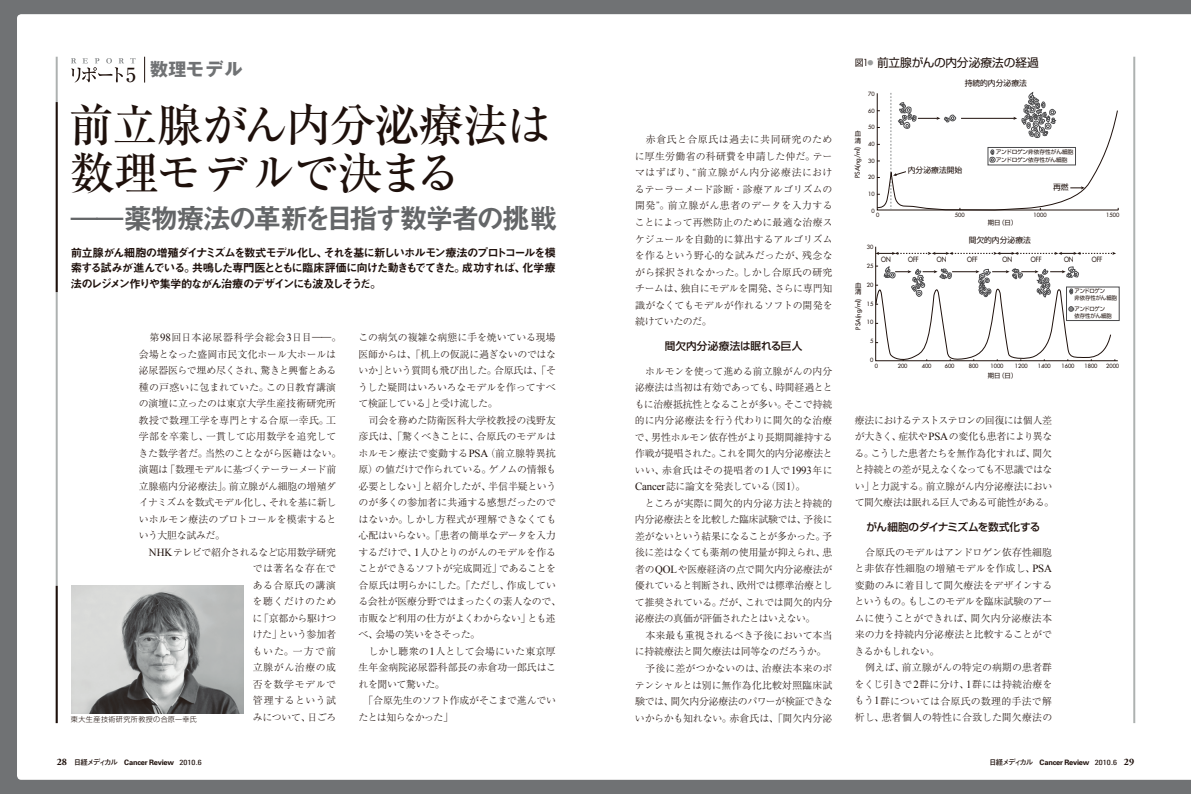
<style>
.page{position:relative;width:1191px;height:794px;background:#fff}
.page>*{position:absolute;margin:0;border:0;box-sizing:border-box;transform-origin:0 0}
.t1{font:500 45.4px/47.5px "Ryumin Pr 6 N";letter-spacing:-.035em;color:#1e100b}
.t2{font:28.3px "Midashi Go Pro MB31";letter-spacing:-.1em;color:#646668}
.t3{font:500 19.5px "Ryumin Pr 6 N";color:#1e100b}
.t4{font:700 18px "Gothic MB101 Pr 5";letter-spacing:.025em;color:#707274}
.t5{font:11.7px "Shin Go Pr 5";letter-spacing:-.015em;color:#1e100b}
.t6{font:11.5px/15.6px "Midashi Go Pr 6 N MB31";letter-spacing:-.13em;color:#1e100b;text-align:justify}
.t7{font:500 10.6px "Shin Go Pr 6 N";letter-spacing:-.015em;color:#1e100b}
.t8{font:300 9.9px/16.5px "Ryumin Pr 5";letter-spacing:-.015em;color:#1e100b;text-align:justify}
.t9{font:300 9.9px/16.5px "Ryumin Pr 5";letter-spacing:-.04em;color:#1e100b}
.t10{font:300 9.9px "Ryumin Pr 5";letter-spacing:-.035em;color:#1e100b}
.t11{font:300 9.9px "Ryumin Pr 5";letter-spacing:.015em;color:#1e100b}
.t12{font:300 9.9px "Ryumin Pr 5";letter-spacing:.01em;color:#1e100b}
.t13{font:300 9.9px "Ryumin Pr 5";letter-spacing:-.06em;color:#1e100b}
.t14{font:7.8px "Shin Go Pr 5";letter-spacing:-.005em;color:#1e100b}
.t15{font:700 7.4px "Univers";letter-spacing:-.025em;color:#1e100b}
.t16{font:7.1px "Futura";color:#1e100b;scale:.84 1}
.t17{font:300 7.1px "Shin Go Pr 6 N";letter-spacing:.055em;color:#1e100b}
.t18{font:6.4px "Futura";letter-spacing:.005em;color:#1e100b}
.t19{font:6.4px/6.4px "Shin Go Pr 5";color:#1e100b}
.t20{font:5.7px "Futura";color:#1e100b}
.t21{font:5.7px/7.8px "Shin Go Pr 5";letter-spacing:-.025em;color:#1e100b}
.t22{font:5.7px/7.1px "Shin Go Pr 5";letter-spacing:-.025em;color:#1e100b;scale:.94 1}
.s1{font-size:24.1px}
.s2{font-family:"Times New Roman";font-weight:400;font-size:10.9px}
.s3{font-size:9px}
.s4{font-family:"Futura";font-size:9.4px}
.s5{font-family:"Adobe Garamond Pro";font-size:9.9px}
.s6{font-family:"Futo Go B101 Pr 6 N"}
.s7{font-weight:400;font-stretch:condensed}
</style>
<div class="page">
<div style="left:595px;top:0;width:596px;height:794px;background:#707274"></div>
<div style="left:0;top:0;width:595px;height:794px;background:#707274"></div>
<div style="left:17px;top:14px;width:1174px;height:766px;background:#fff"></div>
<hr style="left:56px;top:57px;width:2px;height:666px;background:#adb1b0">
<hr style="left:56px;top:102px;width:2px;height:190px;background:#1e100b">
<hr style="left:56px;top:586px;width:2px;height:137px;background:#1e100b">
<hr style="left:1133px;top:57px;width:2px;height:666px;background:#adb1b0">
<div style="left:71px;top:563px;width:182px;height:160px;background:#fff"></div>
<div style="left:67px;top:242px;width:517px;height:82px;background:#fff"></div>
<svg style="left:144px;top:57px;width:1px;height:26px"></svg>
<svg style="left:71px;top:58px;width:64px;height:24px;background:#e3e2e2"></svg>
<img style="left:71px;top:585px;width:173px;height:128px">
<div style="left:845px;top:57px;width:275px;height:358px;background:#fff"></div>
<svg style="left:876px;top:92px;width:243px;height:119px"></svg>
<svg style="left:875px;top:246px;width:243px;height:116px"></svg>
<h3 class="t3" style="left:126px;top:59px;width:11px">5</h3>
<h3 class="t4" style="left:150px;top:55px;width:94px">数理モデル</h3>
<h1 class="t1" style="left:69px;top:99px;width:484px">前立腺がん内分泌療法は数理モデルで決まる</h1>
<h2 class="t2" style="left:71px;top:196px;width:488px"><span class="s1">――</span>薬物療法の革新を目指す数学者の挑戦</h2>
<p class="t6" style="left:71px;top:244px;width:486px">前立腺がん細胞の増殖ダイナミズムを数式モデル化し、それを基に新しいホルモン療法のプロトコールを模索する試みが進んでいる。共鳴した専門医とともに臨床評価に向けた動きもでてきた。成功すれば、化学療法のレジメン作りや集学的ながん治療のデザインにも波及しそうだ。</p>
<p class="t8" style="left:139px;top:328px;width:204px;text-align:left;text-indent:11px">第<span class="s2">98</span>回日本泌尿器科学会総会<span class="s2">3</span>日目――。会場となった盛岡市民文化ホール大ホールは泌尿器医らで埋め尽くされ、驚きと興奮とある種の戸惑いに包まれていた。この日教育講演の演壇に立ったのは東京大学生産技術研究所教授で数理工学を専門とする合原一幸氏。工学部を卒業し、一貫して応用数学を追究してきた数学者だ。当然のことながら医籍はない。演題は「数理モデルに基づくテーラーメード前立腺癌内分泌療法」。前立腺がん細胞の増殖ダイナミズムを数式モデル化し、それを基に新しいホルモン療法のプロトコールを模索するという大胆な試みだ。</p>
<p class="t8" style="left:252px;top:543px;width:85px;text-indent:-104px"><span class="s2">NHK</span>テレビで紹介されるなど応用数学研究では著名な存在である合原氏の講演を聴くだけのために「京都から駆けつけた」という参加者もいた。一方で前立腺がん治療の成否を数学モデルで管理するという試みについて、日ごろ</p>
<p class="t17" style="left:71px;top:713px;width:127px">東大生産技術研究所教授の合原一幸氏</p>
<p class="t8" style="left:358px;top:328px;width:199px">この病気の複雑な病態に手を焼いている現場医師からは、「机上の仮説に過ぎないのではないか」という質問も飛び出した。合原氏は、「そうした疑問はいろいろなモデルを作ってすべて検証している」と受け流した。</p>
<p class="t8" style="left:358px;top:411px;width:204px;text-align:left;text-indent:10px">司会を務めた防衛医科大学校教授の浅野友彦氏は、「驚くべきことに、合原氏のモデルはホルモン療法で変動する<span class="s2">PSA</span>（前立腺特異抗原）の値だけで作られている。ゲノムの情報も必要としない」と紹介したが、半信半疑というのが多くの参加者に共通する感想だったのではないか。しかし方程式が理解できなくても心配はいらない。「患者の簡単なデータを入力するだけで、<span class="s2">1</span>人ひとりのがんのモデルを作ることができるソフトが完成間近」であることを合原氏は明らかにした。「ただし、作成している会社が医療分野ではまったくの素人なので、市販など利用の仕方がよくわからない」とも述べ、会場の笑いをさそった。</p>
<p class="t11" style="left:368px;top:643px;width:189px">しかし聴衆の<span class="s2">1</span>人として会場にいた東京厚</p>
<p class="t8" style="left:359px;top:658px;width:199px">生年金病院泌尿器科部長の赤倉功一郎氏はこ</p>
<p class="t9" style="left:358px;top:675px;width:88px">れを聞いて驚いた。</p>
<p class="t8" style="left:363px;top:691px;width:194px">「合原先生のソフト作成がそこまで進んでい</p>
<p class="t13" style="left:358px;top:709px;width:96px">たとは知らなかった」</p>
<p class="t8" style="left:635px;top:131px;width:199px;text-indent:11px">赤倉氏と合原氏は過去に共同研究のために厚生労働省の科研費を申請した仲だ。テーマはずばり、“前立腺がん内分泌療法におけるテーラーメード診断・診療アルゴリズムの開発”。前立腺がん患者のデータを入力することによって再燃防止のために最適な治療スケジュールを自動的に算出するアルゴリズムを作るという野心的な試みだったが、残念ながら採択されなかった。しかし合原氏の研究チームは、独自にモデルを開発、さらに専門知識がなくてもモデルが作れるソフトの開発を続けていたのだ。</p>
<p class="t7" style="left:665px;top:337px;width:139px">間欠内分泌療法は眠れる巨人</p>
<p class="t8" style="left:634px;top:362px;width:199px;text-indent:10px">ホルモンを使って進める前立腺がんの内分泌療法は当初は有効であっても、時間経過とともに治療抵抗性となることが多い。そこで持続的に内分泌療法を行う代わりに間欠的な治療で、男性ホルモン依存性がより長期間維持する作戦が提唱された。これを間欠的内分泌療法といい、赤倉氏はその提唱者の<span class="s2">1</span>人で<span class="s2">1993</span>年に<span class="s2">Cancer</span>誌に論文を発表している（図<span class="s2">1</span>）。</p>
<p class="t8" style="left:635px;top:494px;width:199px;text-indent:10px">ところが実際に間欠的内分泌方法と持続的内分泌療法とを比較した臨床試験では、予後に差がないという結果になることが多かった。予後に差はなくても薬剤の使用量が抑えられ、患者の<span class="s2">QOL</span>や医療経済の点で間欠内分泌療法が優れていると判断され、欧州では標準治療として推奨されている。だが、これでは間欠的内分泌療法の真価が評価されたとはいえない。</p>
<p class="t8" style="left:645px;top:626px;width:189px">本来最も重視されるべき予後において本当</p>
<p class="t10" style="left:635px;top:644px;width:193px">に持続療法と間欠療法は同等なのだろうか。</p>
<p class="t12" style="left:645px;top:660px;width:188px">予後に差がつかないのは、治療法本来のポ</p>
<p class="t8" style="left:635px;top:676px;width:199px">テンシャルとは別に無作為化比較対照臨床試</p>
<p class="t10" style="left:635px;top:693px;width:199px">験では、間欠内分泌療法のパワーが検証できな</p>
<p class="t8" style="left:635px;top:709px;width:199px">いからかも知れない。赤倉氏は、「間欠内分泌</p>
<p class="t5" style="left:854px;top:53px;width:185px"><span class="s3">図</span><span class="s4">1</span><sup>●</sup> 前立腺がんの内分泌療法の経過</p>
<p class="t14" style="left:964px;top:77px;width:64px">持続的内分泌療法</p>
<p class="t20" style="left:868px;top:90px;width:8px">70</p>
<p class="t20" style="left:868px;top:107px;width:8px">60</p>
<p class="t20" style="left:868px;top:123px;width:8px">50</p>
<p class="t20" style="left:868px;top:140px;width:8px">40</p>
<p class="t20" style="left:868px;top:157px;width:8px">30</p>
<p class="t20" style="left:868px;top:173px;width:8px">20</p>
<p class="t20" style="left:868px;top:190px;width:8px">10</p>
<p class="t20" style="left:871px;top:207px;width:5px">0</p>
<p class="t20" style="left:867px;top:243px;width:8px">30</p>
<p class="t20" style="left:867px;top:262px;width:8px">25</p>
<p class="t20" style="left:867px;top:281px;width:8px">20</p>
<p class="t20" style="left:867px;top:300px;width:8px">15</p>
<p class="t20" style="left:867px;top:319px;width:8px">10</p>
<p class="t20" style="left:870px;top:337px;width:5px">5</p>
<p class="t20" style="left:870px;top:356px;width:5px">0</p>
<p class="t19" style="left:855px;top:130px;width:8px">血清</p>
<p class="t18" style="left:853px;top:178px;width:32px;rotate:-90deg">PSA(ng/ml)</p>
<p class="t21" style="left:996px;top:148px;width:79px">アンドロゲン非依存性がん細胞アンドロゲン依存性がん細胞</p>
<p class="t14" style="left:908px;top:164px;width:56px">内分泌療法開始</p>
<p class="t14" style="left:1053px;top:181px;width:17px">再燃</p>
<p class="t20" style="left:876px;top:211px;width:5px">0</p>
<p class="t20" style="left:954px;top:211px;width:11px">500</p>
<p class="t20" style="left:1033px;top:211px;width:15px">1000</p>
<p class="t20" style="left:1106px;top:211px;width:15px">1500</p>
<p class="t19" style="left:988px;top:219px;width:31px">期日（日）</p>
<p class="t14" style="left:969px;top:234px;width:64px">間欠的内分泌療法</p>
<p class="t16" style="left:881px;top:255px;width:13px">ON</p>
<p class="t16" style="left:908px;top:255px;width:14px">OFF</p>
<p class="t16" style="left:937px;top:255px;width:13px">ON</p>
<p class="t16" style="left:967px;top:255px;width:14px">OFF</p>
<p class="t16" style="left:1002px;top:255px;width:13px">ON</p>
<p class="t16" style="left:1031px;top:255px;width:14px">OFF</p>
<p class="t16" style="left:1064px;top:255px;width:13px">ON</p>
<p class="t16" style="left:1091px;top:255px;width:14px">OFF</p>
<p class="t19" style="left:855px;top:282px;width:8px">血清</p>
<p class="t18" style="left:854px;top:329px;width:32px;rotate:-90deg">PSA(ng/ml)</p>
<p class="t22" style="left:1074px;top:287px;width:47px">アンドロゲン<br>非依存性がん細胞</p>
<p class="t22" style="left:1074px;top:305px;width:41px">アンドロゲン依存性がん細胞</p>
<p class="t20" style="left:875px;top:362px;width:5px">0</p>
<p class="t20" style="left:897px;top:362px;width:11px">200</p>
<p class="t20" style="left:921px;top:362px;width:11px">400</p>
<p class="t20" style="left:944px;top:362px;width:11px">600</p>
<p class="t20" style="left:968px;top:362px;width:11px">800</p>
<p class="t20" style="left:990px;top:362px;width:15px">1000</p>
<p class="t20" style="left:1014px;top:362px;width:15px">1200</p>
<p class="t20" style="left:1037px;top:362px;width:15px">1400</p>
<p class="t20" style="left:1061px;top:362px;width:15px">1600</p>
<p class="t20" style="left:1084px;top:362px;width:15px">1800</p>
<p class="t20" style="left:1106px;top:362px;width:15px">2000</p>
<p class="t19" style="left:988px;top:371px;width:31px">期日（日）</p>
<p class="t9" style="left:854px;top:411px;width:201px">療法におけるテストステロンの回復には個人差が大きく、症状や<span class="s2">PSA</span>の変化も患者により異なる。こうした患者たちを無作為化すれば、間欠と持続との差が見えなくなっても不思議ではない」と力説する。前立腺がん内分泌療法において間欠療法は眠れる巨人である可能性がある。</p>
<p class="t7" style="left:866px;top:518px;width:176px">がん細胞のダイナミズムを数式化する</p>
<p class="t8" style="left:854px;top:543px;width:199px;text-indent:11px">合原氏のモデルはアンドロゲン依存性細胞と非依存性細胞の増殖モデルを作成し、<span class="s2">PSA</span>変動のみに着目して間欠療法をデザインするというもの。もしこのモデルを臨床試験のアームに使うことができれば、間欠内分泌療法本来の力を持続内分泌療法と比較することができるかもしれない。</p>
<p class="t8" style="left:854px;top:658px;width:199px;text-indent:11px">例えば、前立腺がんの特定の病期の患者群をくじ引きで<span class="s2">2</span>群に分け、<span class="s2">1</span>群には持続治療をもう<span class="s2">1</span>群については合原氏の数理的手法で解析し、患者個人の特性に合致した間欠療法の</p>
<p class="t15" style="left:57px;top:758px;width:147px"><span class="s5">28</span> <span class="s6">日経メディカル</span> Cancer Review <span class="s7">2010.6</span></p>
<p class="t15" style="left:989px;top:758px;width:147px"><span class="s6">日経メディカル</span> Cancer Review <span class="s7">2010.6</span> <span class="s5">29</span></p>
</div>
